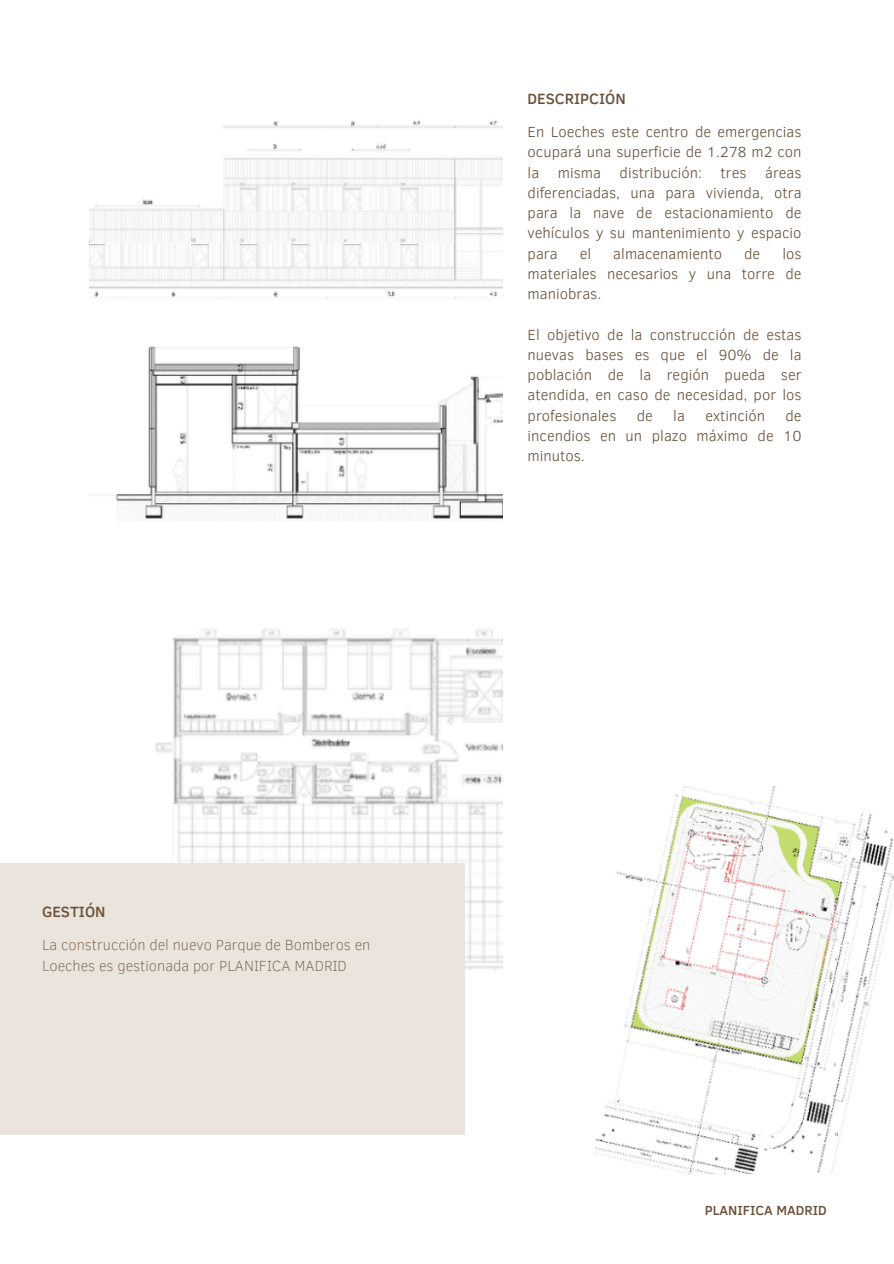
<style>
.page{position:relative;width:894px;height:1264px;background:#fff}
.page>*{position:absolute;margin:0;border:0;box-sizing:border-box;transform-origin:0 0}
.t1{font:500 15.15px "Clear Sans";color:#6a513a}
.t2{font:300 15px/20.2px "Clear Sans";color:#6a513a;text-align:justify}
.t3{font:100 15px/20.2px "Clear Sans";color:#6a513a}
.t4{font:500 13.5px "Clear Sans";color:#6a513a}
</style>
<div class="page">
<img style="left:595px;top:786px;width:298px;height:387px">
<img style="left:89px;top:629px;width:413px;height:506px">
<img style="left:89px;top:121px;width:413px;height:398px">
<div style="left:0;top:863px;width:464px;height:271px;background:#ebe4dc"></div>
<p class="t1" style="left:527px;top:87px;width:100px">DESCRIPCIÓN</p>
<h1 class="t2" style="left:527px;top:121px;width:275px">En Loeches este centro de emergencias ocupará una superficie de 1.278 m2 con la misma distribución: tres áreas diferenciadas, una para vivienda, otra para la nave de estacionamiento de vehículos y su mantenimiento y espacio para</h1>
<h1 class="t2" style="left:527px;top:242px;width:275px;text-indent:255px">los materiales necesarios y una torre de maniobras.</h1>
<h2 class="t2" style="left:527px;top:323px;width:275px">El objetivo de la construcción de estas nuevas bases es que el 90% de la población de la región pueda ser atendida, en caso de necesidad, por los profesionales</h2>
<h1 class="t2" style="left:579px;top:242px;width:13px">el</h1>
<h1 class="t2" style="left:613px;top:242px;width:110px">almacenamiento</h1>
<h1 class="t2" style="left:744px;top:242px;width:18px">de</h1>
<h2 class="t2" style="left:636px;top:404px;width:18px">de</h2>
<h2 class="t2" style="left:673px;top:404px;width:13px">la</h2>
<h2 class="t2" style="left:705px;top:404px;width:61px">extinción</h2>
<h2 class="t2" style="left:527px;top:404px;width:275px;text-indent:258px">de incendios en un plazo máximo de 10 minutos.</h2>
<h2 class="t1" style="left:42px;top:900px;width:65px">GESTIÓN</h2>
<h2 class="t3" style="left:42px;top:934px;width:330px">La construcción del nuevo Parque de Bomberos en<br>Loeches es gestionada por PLANIFICA MADRID</h2>
<h1 class="t4" style="left:704px;top:1199px;width:123px">PLANIFICA MADRID</h1>
</div>
